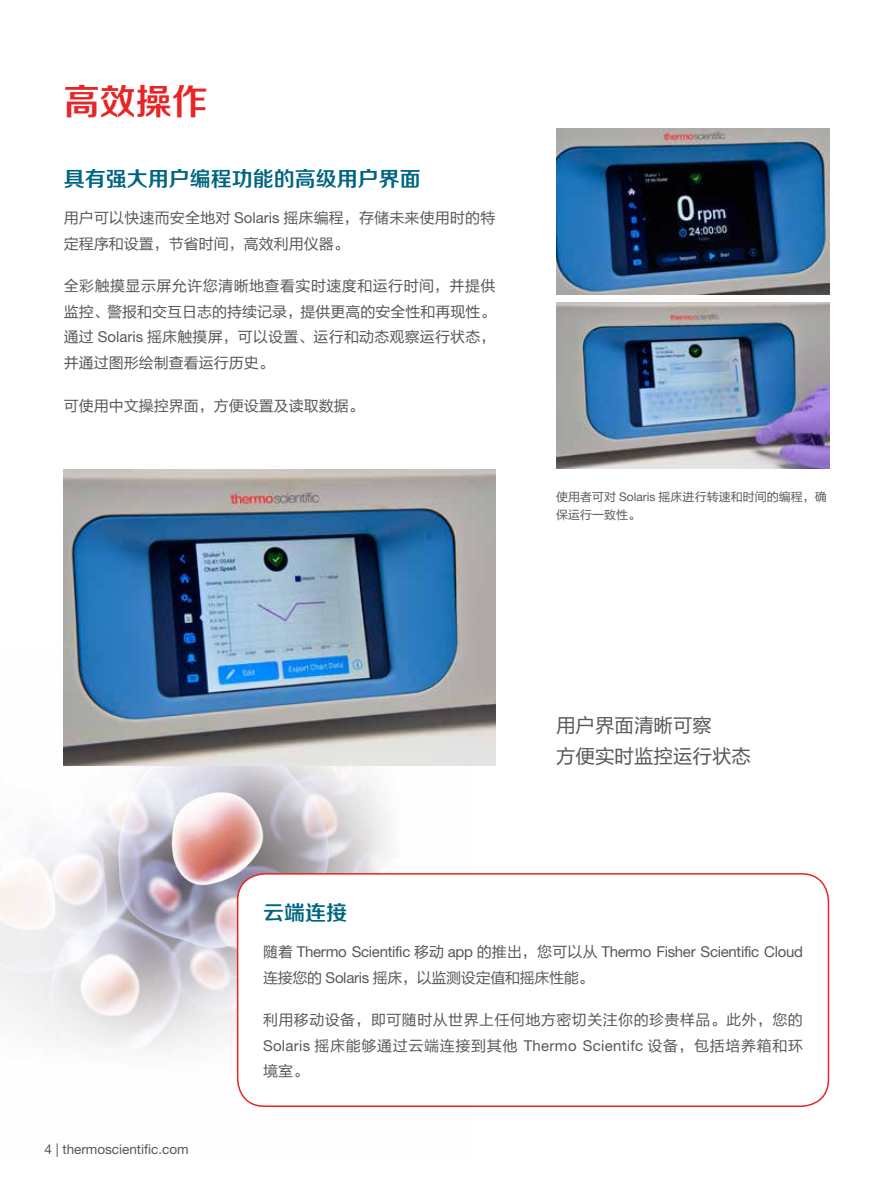
<style>
.page{position:relative;width:893px;height:1191px;background:#fff}
.page>*{position:absolute;margin:0;border:0;box-sizing:border-box;transform-origin:0 0}
.t1{font:36px "FZZZHONGJW GB1 0";color:#e72426}
.t2{font:21px "FZZZHONGJW GB1 0";color:#006581}
.t3{font:19.5px/31.5px "FZLTHJW GB1 0";color:#595757}
.t4{font:15px/25.5px "FZLTHJW GB1 0";letter-spacing:.01em;color:#595757;text-align:justify}
.t5{font:15px "Helvetica Neue LT Std";letter-spacing:-.02em;color:#595757}
.t6{font:15px "FZLTHJW GB1 0";letter-spacing:-.02em;color:#595757}
.t7{font:13.5px "Helvetica Neue LT Std";color:#595757}
.t8{font:12px/18px "FZLTHJW GB1 0";color:#595757}
.s1{font-family:"Helvetica Neue LT Std"}
.s2{font-family:"FZLTHJW GB1 0"}
</style>
<div class="page">
<img style="left:0;top:652px;width:390px;height:455px">
<div style="left:238px;top:874px;width:590px;height:232px;background:#fff;border-radius:27px"></div>
<div style="left:237px;top:873px;width:592px;height:234px;border:2px solid #e72426;border-radius:27px"></div>
<img style="left:556px;top:303px;width:273px;height:165px">
<img style="left:556px;top:129px;width:273px;height:165px">
<img style="left:64px;top:470px;width:431px;height:296px">
<h1 class="t1" style="left:64px;top:82px;width:145px">高效操作</h1>
<h2 class="t2" style="left:64px;top:167px;width:359px">具有强大用户编程功能的高级用户界面</h2>
<p class="t4" style="left:64px;top:206px;width:433px">用户可以快速而安全地对 <span class="s1">Solaris</span> 摇床编程，存储未来使用时的特定程序和设置，节省时间，高效利用仪器。</p>
<p class="t4" style="left:64px;top:274px;width:433px">全彩触摸显示屏允许您清晰地查看实时速度和运行时间，并提供监控、警报和交互日志的持续记录，提供更高的安全性和再现性。通过 <span class="s1">Solaris</span> 摇床触摸屏，可以设置、运行和动态观察运行状态，并通过图形绘制查看运行历史。</p>
<p class="t4" style="left:64px;top:393px;width:301px">可使用中文操控界面，方便设置及读取数据。</p>
<p class="t8" style="left:556px;top:488px;width:272px">使用者可对 <span class="s1">Solaris</span> 摇床进行转速和时间的编程，确保运行一致性。</p>
<h3 class="t3" style="left:556px;top:709px;width:196px">用户界面清晰可察<br>方便实时监控运行状态</h3>
<p class="t7" style="left:44px;top:1141px;width:146px">4 | thermoscientific.com</p>
<h2 class="t2" style="left:263px;top:901px;width:85px">云端连接</h2>
<p class="t5" style="left:263px;top:943px;width:542px"><span class="s2">随着</span> Thermo Scientific <span class="s2">移动</span> app <span class="s2">的推出，您可以从</span> Thermo Fisher Scientific Cloud</p>
<p class="t6" style="left:263px;top:969px;width:332px">连接您的 <span class="s1">Solaris</span> 摇床，以监测设定值和摇床性能。</p>
<p class="t4" style="left:263px;top:1007px;width:542px">利用移动设备，即可随时从世界上任何地方密切关注你的珍贵样品。此外，您的<span class="s1">Solaris</span> 摇床能够通过云端连接到其他 <span class="s1">Thermo Scientifc</span> 设备，包括培养箱和环境室。</p>
</div>
